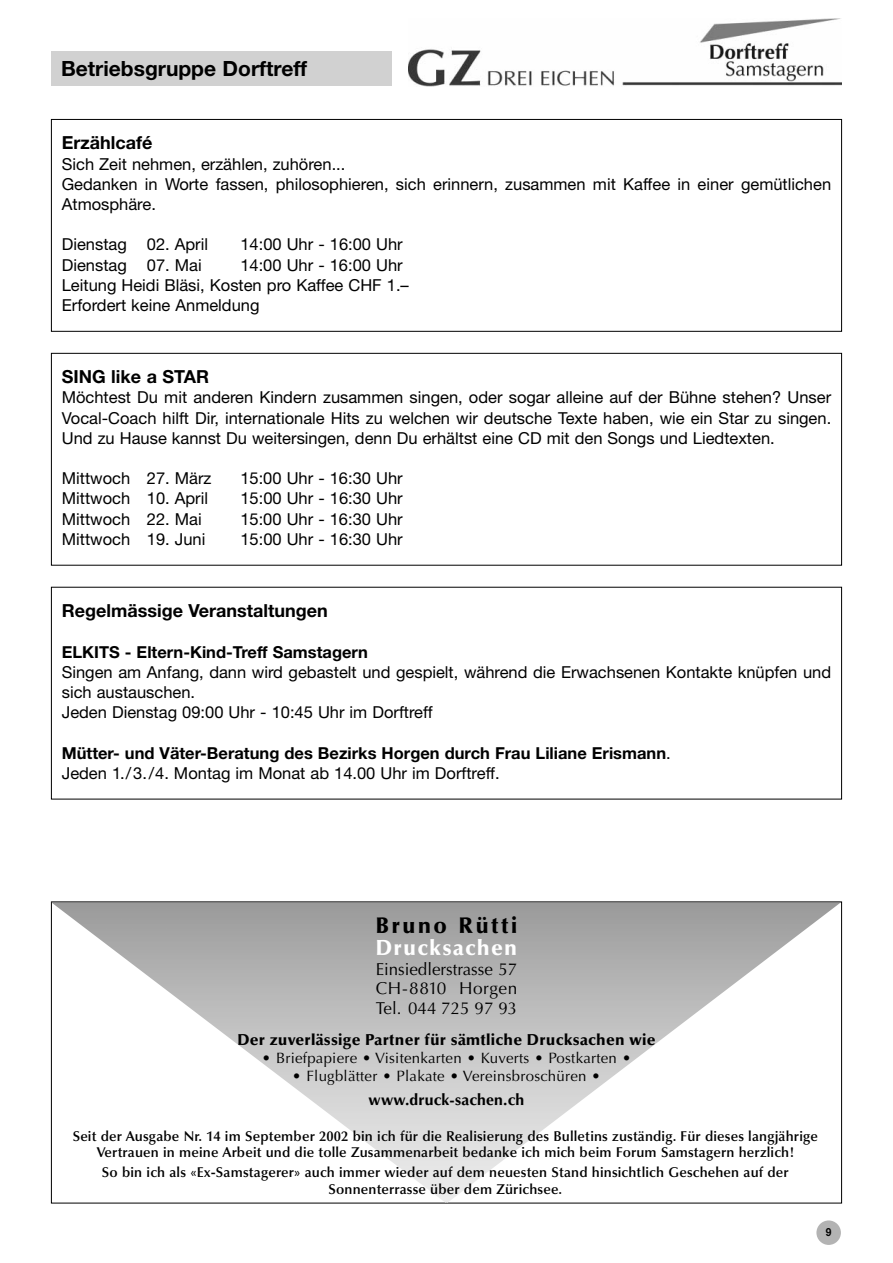
<style>
.page{position:relative;width:893px;height:1263px;background:#fff}
.page>*{position:absolute;margin:0;border:0;box-sizing:border-box;transform-origin:0 0}
.t1{font:900 22.5px "Optima LT";letter-spacing:.1em;color:#000}
.t2{font:900 21.75px "Optima LT";letter-spacing:.06em;color:#fff}
.t3{font:700 21px "Helvetica Neue LT";color:#000}
.t4{font:700 18px "Helvetica Neue LT";color:#000}
.t5{font:17.25px/19.5px "Optima LT";color:#000;text-align:justify}
.t6{font:16.5px/20.2px "Helvetica Neue LT";color:#000}
.t7{font:700 16.5px/20.2px "Helvetica Neue LT";color:#000}
.t8{font:900 15.75px "Optima LT";letter-spacing:.015em;color:#000}
.t9{font:700 15.75px "Optima LT";letter-spacing:.01em;color:#000}
.t10{font:15px "Optima LT";letter-spacing:.015em;color:#000}
.t11{font:600 14.25px/16.5px "Optima LT";letter-spacing:.01em;color:#000;text-align:center}
.t12{font:700 11.25px "Helvetica Neue LT";color:#000;scale:.9 1}
.s1{font-weight:400}
</style>
<div class="page">
<div style="left:816px;top:1220px;width:25px;height:25px;background:#b3b3b3;border-radius:12px"></div>
<div style="left:51px;top:51px;width:340px;height:34px;background:#d1d1d1"></div>
<img style="left:408px;top:18px;width:434px;height:69px">
<div style="left:51px;top:119px;width:791px;height:213px;border:1px solid #000"></div>
<div style="left:51px;top:353px;width:791px;height:213px;border:1px solid #000"></div>
<img style="left:51px;top:902px;width:790px;height:301px">
<p class="t3" style="left:61px;top:61px;width:247px">Betriebsgruppe Dorftreff</p>
<p class="t4" style="left:62px;top:137px;width:92px">Erzählcafé</p>
<p class="t6" style="left:62px;top:155px;width:771px">Sich Zeit nehmen, erzählen, zuhören...<br>Gedanken in Worte fassen, philosophieren, sich erinnern, zusammen mit Kaffee in einer gemütlichen<br>Atmosphäre.</p>
<p class="t6" style="left:62px;top:236px;width:148px">Dienstag 02. April</p>
<p class="t6" style="left:240px;top:236px;width:164px">14:00 Uhr - 16:00 Uhr</p>
<p class="t6" style="left:62px;top:256px;width:141px">Dienstag 07. Mai</p>
<p class="t6" style="left:62px;top:256px;width:349px;text-indent:179px">14:00 Uhr - 16:00 Uhr<br>Leitung Heidi Bläsi, Kosten pro Kaffee CHF 1.–<br>Erfordert keine Anmeldung</p>
<p class="t4" style="left:62px;top:370px;width:149px">SING like a STAR</p>
<p class="t6" style="left:62px;top:389px;width:771px;text-align:justify">Möchtest Du mit anderen Kindern zusammen singen, oder sogar alleine auf der Bühne stehen? Unser Vocal-Coach hilft Dir, internationale Hits zu welchen wir deutsche Texte haben, wie ein Star zu singen.<br>Und zu Hause kannst Du weitersingen, denn Du erhältst eine CD mit den Songs und Liedtexten.</p>
<p class="t6" style="left:62px;top:470px;width:151px">Mittwoch 27. März</p>
<p class="t6" style="left:240px;top:470px;width:164px">15:00 Uhr - 16:30 Uhr</p>
<p class="t6" style="left:62px;top:490px;width:148px">Mittwoch 10. April</p>
<p class="t6" style="left:240px;top:490px;width:164px">15:00 Uhr - 16:30 Uhr</p>
<p class="t6" style="left:62px;top:510px;width:141px">Mittwoch 22. Mai</p>
<p class="t6" style="left:240px;top:510px;width:164px">15:00 Uhr - 16:30 Uhr</p>
<p class="t6" style="left:62px;top:530px;width:145px">Mittwoch 19. Juni</p>
<p class="t6" style="left:240px;top:530px;width:164px">15:00 Uhr - 16:30 Uhr</p>
<p class="t4" style="left:62px;top:604px;width:268px">Regelmässige Veranstaltungen</p>
<p class="t7" style="left:62px;top:643px;width:308px">ELKITS - Eltern-Kind-Treff Samstagern</p>
<p class="t6" style="left:62px;top:663px;width:771px">Singen am Anfang, dann wird gebastelt und gespielt, während die Erwachsenen Kontakte knüpfen und sich austauschen.<br>Jeden Dienstag 09:00 Uhr - 10:45 Uhr im Dorftreff</p>
<p class="t7" style="left:62px;top:744px;width:610px">Mütter- und Väter-Beratung des Bezirks Horgen durch Frau Liliane Erismann<span class="s1">.<br>Jeden 1./3./4. Montag im Monat ab 14.00 Uhr im Dorftreff.</span></p>
<h1 class="t1" style="left:376px;top:916px;width:143px">Bruno Rütti</h1>
<h2 class="t2" style="left:376px;top:939px;width:143px">Drucksachen</h2>
<p class="t5" style="left:376px;top:961px;width:143px">Einsiedlerstrasse 57<br>CH-8810 Horgen Tel. 044 725 97 93</p>
<p class="t8" style="left:237px;top:1033px;width:420px">Der zuverlässige Partner für sämtliche Drucksachen wie</p>
<p class="t10" style="left:262px;top:1051px;width:371px">• Briefpapiere • Visitenkarten • Kuverts • Postkarten •</p>
<p class="t10" style="left:292px;top:1069px;width:310px">• Flugblätter • Plakate • Vereinsbroschüren •</p>
<p class="t9" style="left:369px;top:1093px;width:157px">www.druck-sachen.ch</p>
<p class="t11" style="left:73px;top:1129px;width:747px">Seit der Ausgabe Nr. 14 im September 2002 bin ich für die Realisierung des Bulletins zuständig. Für dieses langjährige<br>Vertrauen in meine Arbeit und die tolle Zusammenarbeit bedanke ich mich beim Forum Samstagern herzlich!</p>
<p class="t11" style="left:102px;top:1166px;width:688px">So bin ich als «Ex-Samstagerer» auch immer wieder auf dem neuesten Stand hinsichtlich Geschehen auf der<br>Sonnenterrasse über dem Zürichsee.</p>
<p class="t12" style="left:826px;top:1228px;width:8px">9</p>
</div>
